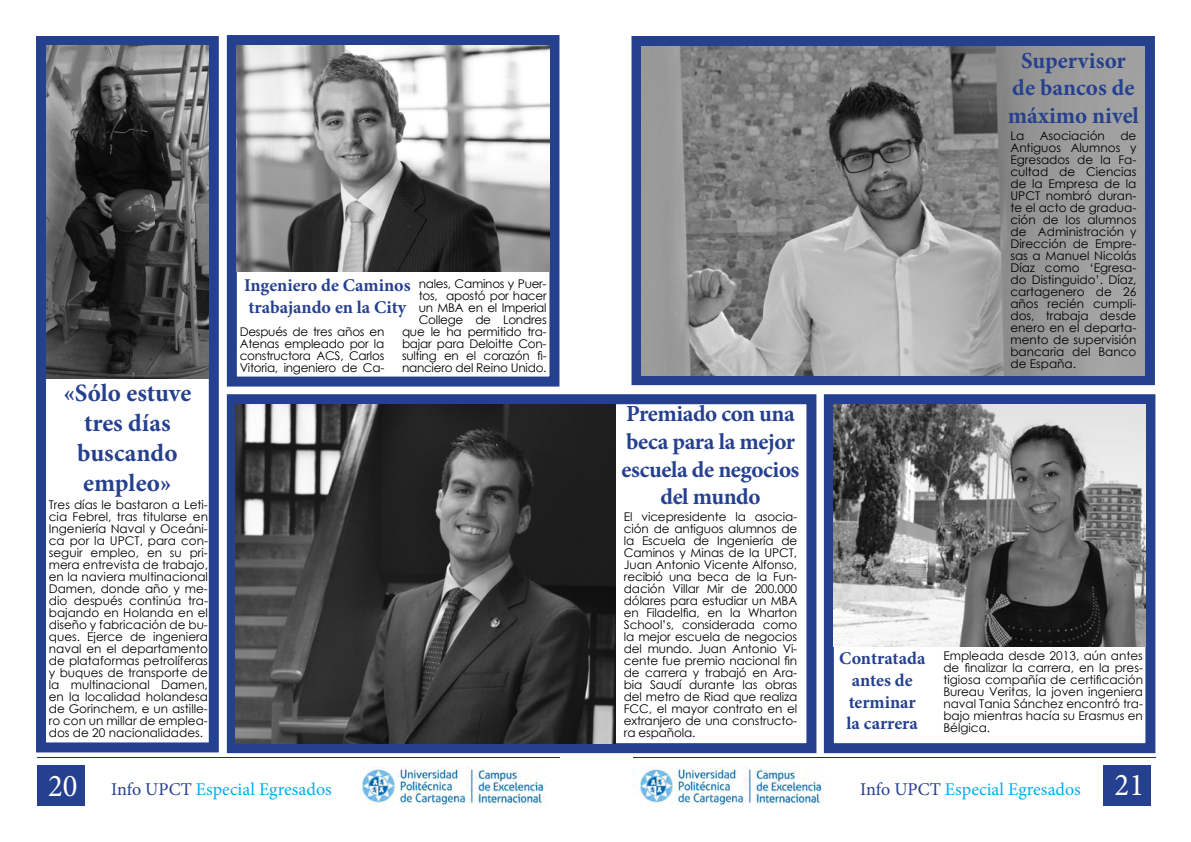
<style>
.page{position:relative;width:1191px;height:842px;background:#fff}
.page>*{position:absolute;margin:0;border:0;box-sizing:border-box;transform-origin:0 0}
.t1{font:31.8px "Minion Pro";color:#fff;scale:.96 1}
.t2{font:700 25px/30px "Minion Pro";color:#25408f;text-align:center}
.t3{font:700 23px/27.6px "Minion Pro";letter-spacing:-.015em;color:#25408f;text-align:center}
.t4{font:700 18px/21.6px "Minion Pro";color:#25408f;text-align:center}
.t5{font:18px "Minion Pro";color:#00aeef}
.t6{font:12px/12px "Century Gothic";letter-spacing:-.01em;color:#000;text-align:justify}
.s1{color:#25408f}
</style>
<div class="page">
<div style="left:631px;top:36px;width:524px;height:349px;border:10px solid #25408f"></div>
<div style="left:227px;top:394px;width:589px;height:359px;border:10px solid #25408f"></div>
<div style="left:37px;top:765px;width:48px;height:40px;background:#25408f"></div>
<div style="left:1103px;top:765px;width:48px;height:41px;background:#25408f"></div>
<hr style="left:37px;top:757px;width:522px;height:1px;background:#1d2b7a">
<hr style="left:633px;top:757px;width:522px;height:1px;background:#1d2b7a">
<img style="left:362px;top:767px;width:184px;height:38px">
<img style="left:640px;top:767px;width:184px;height:38px">
<img style="left:641px;top:46px;width:504px;height:329px">
<div style="left:824px;top:394px;width:331px;height:359px;border:10px solid #25408f"></div>
<div style="left:227px;top:35px;width:332px;height:352px;border:10px solid #25408f"></div>
<img style="left:834px;top:405px;width:311px;height:241px">
<img style="left:236px;top:46px;width:313px;height:225px">
<div style="left:36px;top:36px;width:183px;height:716px;border:10px solid #25408f"></div>
<img style="left:46px;top:46px;width:163px;height:332px">
<img style="left:236px;top:405px;width:379px;height:338px">
<h2 class="t2" style="left:63px;top:378px;width:129px">«Sólo estuve tres días buscando empleo»</h2>
<p class="t6" style="left:49px;top:499px;width:161px">Tres días le bastaron a Leti&shy;cia Febrel, tras titularse en Ingeniería Naval y Oceáni&shy;ca por la UPCT, para con&shy;seguir empleo, en su pri&shy;mera entrevista de trabajo, en la naviera multinacional Damen, donde año y me&shy;dio después continúa tra&shy;bajando en Holanda en el diseño y fabricación de bu&shy;ques. Ejerce de ingeniera naval en el departamento de plataformas petrolíferas y buques de transporte de la multinacional Damen, en la localidad holandesa de Gorinchem, e un astille&shy;ro con un millar de emplea&shy;dos de 20 nacionalidades.</p>
<h3 class="t4" style="left:244px;top:274px;width:168px;text-align:left">Ingeniero de Caminos trabajando en la City</h3>
<p class="t6" style="left:402px;top:277px;width:146px;text-align:right">nales, Caminos y Puer&shy;tos, apostó por hacer un MBA en el Imperial<br>College de Londres que le ha permitido tra&shy;bajar para Deloitte Con&shy;sulting en el corazón fi&shy;nanciero del Reino Unido.</p>
<p class="t6" style="left:240px;top:325px;width:146px">Después de tres años en Atenas empleado por la constructora ACS, Carlos Vitoria, ingeniero de Ca-</p>
<h3 class="t3" style="left:621px;top:400px;width:179px">Premiado con una beca para la mejor escuela de negocios del mundo</h3>
<p class="t6" style="left:624px;top:510px;width:175px">El vicepresidente la asocia&shy;ción de antiguos alumnos de la Escuela de Ingeniería de Caminos y Minas de la UPCT, Juan Antonio Vicente Alfonso, recibió una beca de la Fun&shy;dación Villar Mir de 200.000 dólares para estudiar un MBA en Filadelfia, en la Wharton School’s, considerada como la mejor escuela de negocios del mundo. Juan Antonio Vi&shy;cente fue premio nacional fin de carrera y trabajó en Ara&shy;bia Saudí durante las obras del metro de Riad que realiza FCC, el mayor contrato en el extranjero de una constructo&shy;ra española.</p>
<h3 class="t3" style="left:1007px;top:46px;width:133px">Supervisor de bancos de máximo nivel</h3>
<p class="t6" style="left:1010px;top:130px;width:15px">La</p>
<p class="t6" style="left:1039px;top:130px;width:67px">Asociación</p>
<p class="t6" style="left:1010px;top:130px;width:127px;text-indent:110px">de Antiguos Alumnos y Egresados de la Fa&shy;cultad de Ciencias de la Empresa de la UPCT nombró duran&shy;te el acto de gradua&shy;ción de los alumnos de Administración y Dirección de Empre&shy;sas a Manuel Nicolás Díaz como ‘Egresa&shy;do Distinguido’. Díaz, cartagenero de 26 años recién cumpli&shy;dos, trabaja desde enero en el departa&shy;mento de supervisión bancaria del Banco de España.</p>
<h3 class="t4" style="left:839px;top:648px;width:88px">Contratada antes de terminar<br>la carrera</h3>
<p class="t6" style="left:943px;top:650px;width:201px">Empleada desde 2013, aún antes de finalizar la carrera, en la pres&shy;tigiosa compañía de certificación Bureau Veritas, la joven ingeniera naval Tania Sánchez encontró tra&shy;bajo mientras hacía su Erasmus en Bélgica.</p>
<h1 class="t1" style="left:48px;top:764px;width:32px">20</h1>
<h1 class="t1" style="left:1114px;top:763px;width:32px">21</h1>
<h3 class="t5" style="left:111px;top:777px;width:222px"><span class="s1">Info UPCT</span> Especial Egresados</h3>
<h3 class="t5" style="left:860px;top:777px;width:222px"><span class="s1">Info UPCT</span> Especial Egresados</h3>
</div>
